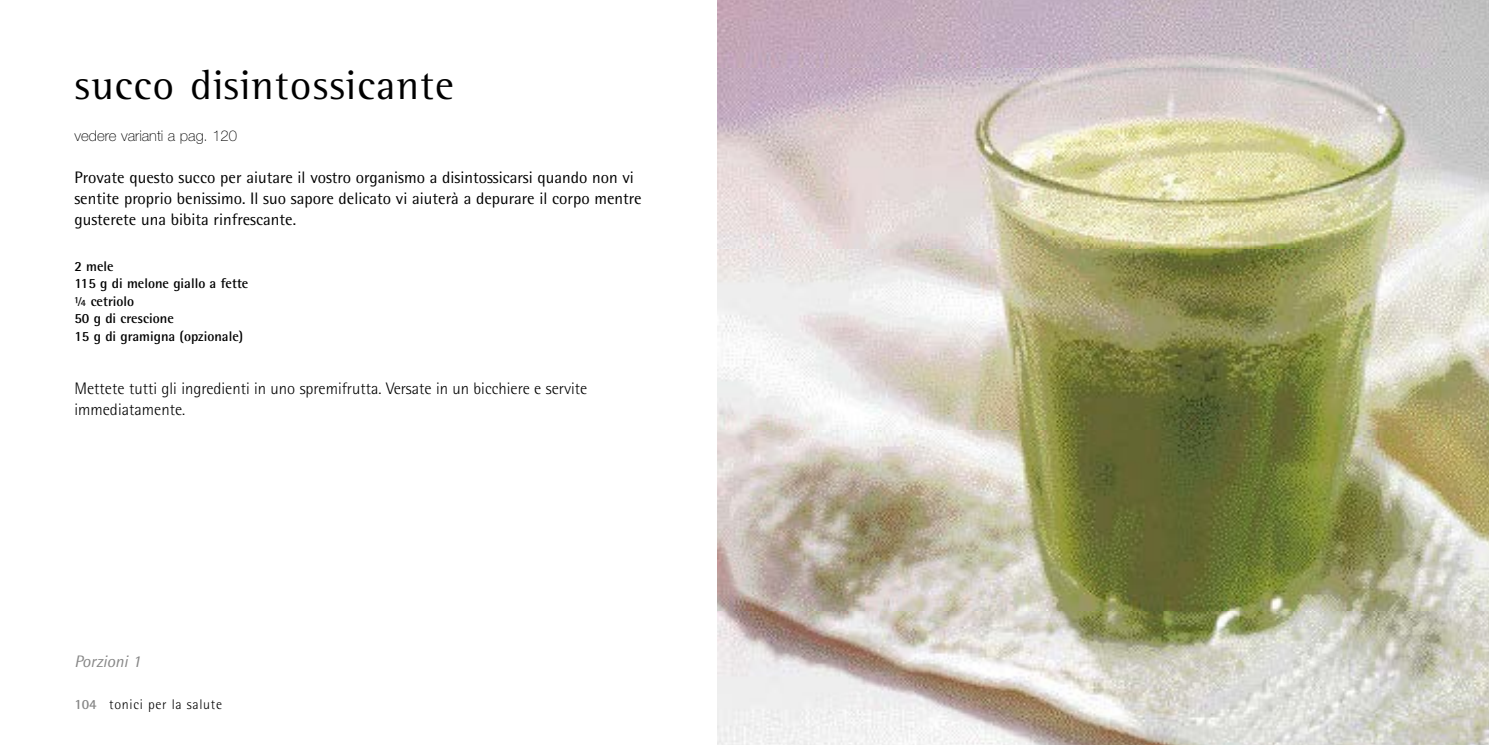
<style>
.page{position:relative;width:1489px;height:745px;background:#fff}
.page>*{position:absolute;margin:0;border:0;box-sizing:border-box;transform-origin:0 0}
.A_Head{font:42px "Rotis Semi Serif";letter-spacing:.025em;color:#000}
.Standfirst{font:16.62px/21px "Rotis Semi Sans";color:#000}
.Method_Text{font:300 16.62px/21px "Rotis Semi Sans";color:#000}
.Serving_Text{font:italic 16.62px "Rotis Semi Sans";color:#878787}
.D_Head{font:100 14.88px "Helvetica Neue";color:#000}
.Ingredients{font:700 14px "Rotis Semi Sans";color:#000}
.Running_Head_Right{font:300 14px "Rotis Semi Sans";letter-spacing:.05em;color:#000}
.Folio_Left{font:700 14px "Rotis Semi Sans";color:#878787}
</style>
<div class="page">
<img style="left:717px;top:0;width:771px;height:744px">
<p class="A_Head" style="left:74px;top:61px;width:381px">succo disintossicante</p>
<p class="D_Head" style="left:74px;top:127px;width:164px">vedere varianti a pag. 120</p>
<p class="Standfirst" style="left:74px;top:167px;width:568px">Provate questo succo per aiutare il vostro organismo a disintossicarsi quando non vi sentite proprio benissimo. Il suo sapore delicato vi aiuterà a depurare il corpo mentre gusterete una bibita rinfrescante.</p>
<p class="Ingredients" style="left:74px;top:257px;width:41px">2 mele</p>
<p class="Ingredients" style="left:74px;top:275px;width:175px">115 g di melone giallo a fette</p>
<p class="Ingredients" style="left:74px;top:292px;width:61px">¼ cetriolo</p>
<p class="Ingredients" style="left:74px;top:310px;width:101px">50 g di crescione</p>
<p class="Ingredients" style="left:74px;top:327px;width:170px">15 g di gramigna (opzionale)</p>
<p class="Method_Text" style="left:74px;top:377px;width:514px">Mettete tutti gli ingredienti in uno spremifrutta. Versate in un bicchiere e servite immediatamente.</p>
<p class="Serving_Text" style="left:74px;top:651px;width:68px">Porzioni 1</p>
<p class="Folio_Left" style="left:74px;top:695px;width:24px">104</p>
<p class="Running_Head_Right" style="left:109px;top:695px;width:114px">tonici per la salute</p>
</div>
